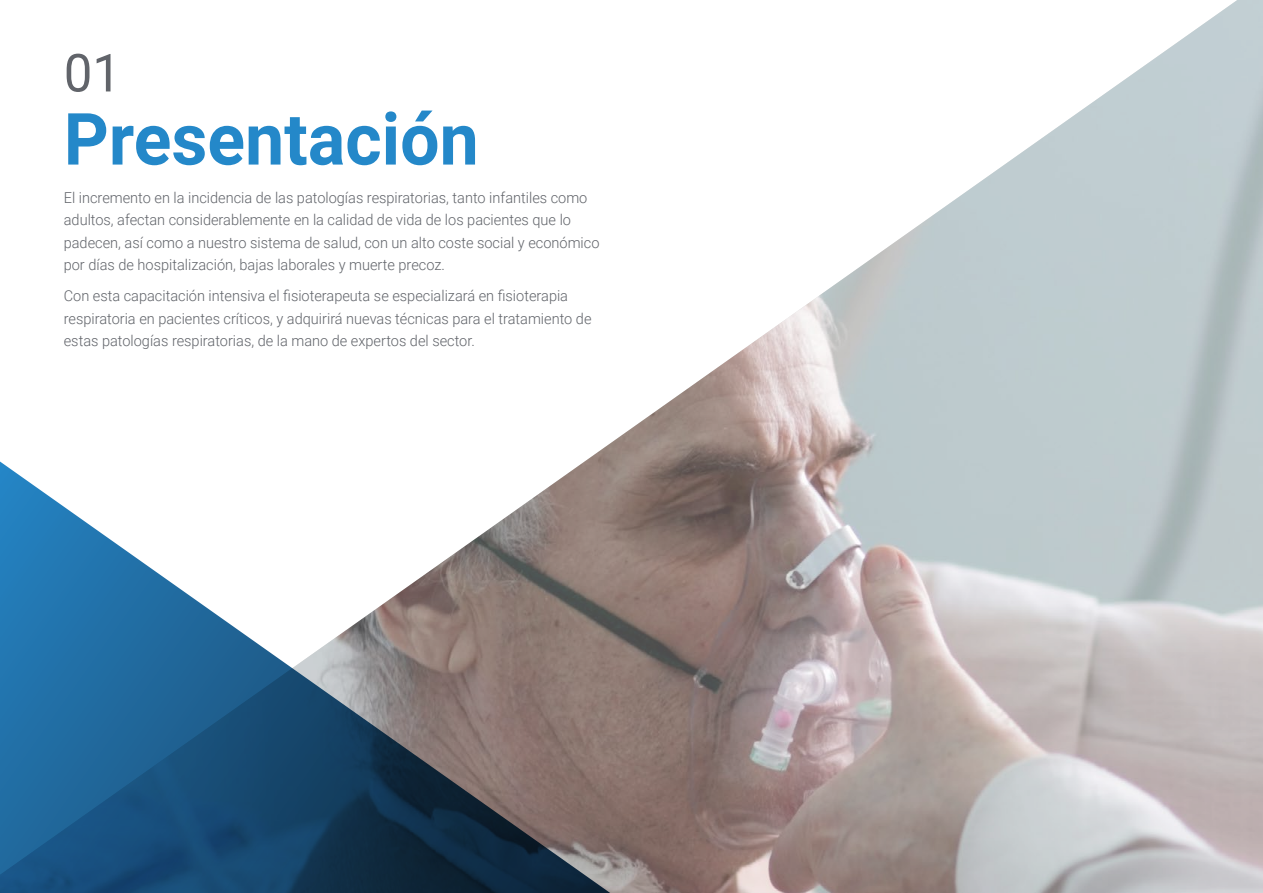
<style>
.page{position:relative;width:1263px;height:893px;background:#fff}
.page>*{position:absolute;margin:0;border:0;box-sizing:border-box;transform-origin:0 0}
.t1{font:700 72px "Roboto";color:#2488c9}
.t2{font:52.5px "Roboto";color:#61646a}
.t3{font:300 15px/22.5px "Roboto";color:#61646a}
</style>
<div class="page">
<img style="left:606px;top:0;width:657px;height:893px">
<svg style="left:0;top:446px;width:640px;height:447px"></svg>
<h2 class="t2" style="left:64px;top:36px;width:59px">01</h2>
<h1 class="t1" style="left:64px;top:89px;width:416px">Presentación</h1>
<p class="t3" style="left:64px;top:185px;width:537px">El incremento en la incidencia de las patologías respiratorias, tanto infantiles como adultos, afectan considerablemente en la calidad de vida de los pacientes que lo padecen, así como a nuestro sistema de salud, con un alto coste social y económico por días de hospitalización, bajas laborales y muerte precoz.</p>
<p class="t3" style="left:64px;top:284px;width:529px">Con esta capacitación intensiva el fisioterapeuta se especializará en fisioterapia respiratoria en pacientes críticos, y adquirirá nuevas técnicas para el tratamiento de estas patologías respiratorias, de la mano de expertos del sector.</p>
</div>
